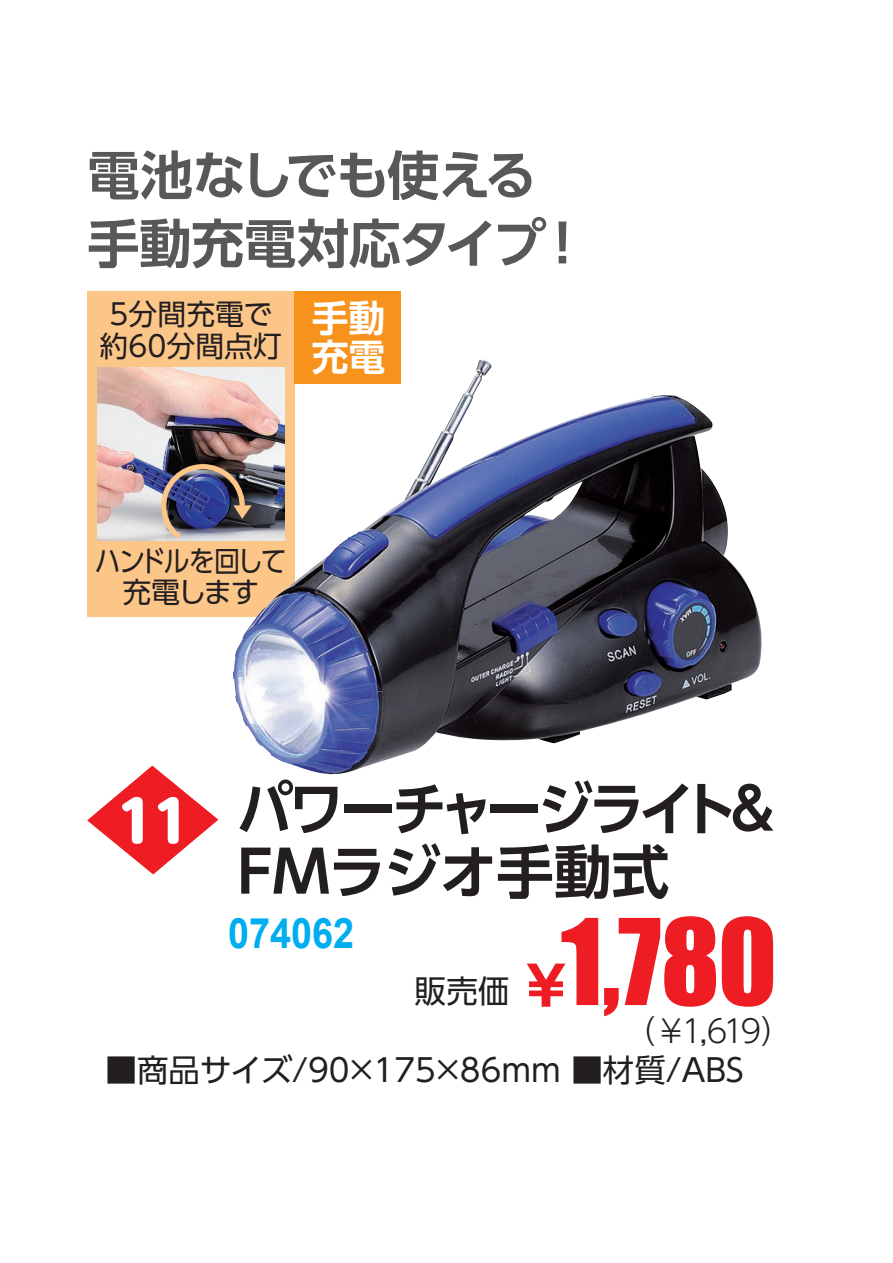
<style>
.page{position:relative;width:893px;height:1263px;background:#fff}
.page>*{position:absolute;margin:0;border:0;box-sizing:border-box;transform-origin:0 0}
.t1{font:110.25px "Impact";color:#ee1d23}
.t2{font:700 57.75px/63px "UD Shin Go Pr 6 De";letter-spacing:-.065em;color:#231f20;scale:.96 1}
.t3{font:800 55.95px "UD Shin M Go Pr 6";color:#fff;scale:1.05 1}
.t4{font:700 52.5px/68.2px "UD Shin Go Pr 6 De";letter-spacing:-.02em;color:#57585a}
.t5{font:700 42px "Arial";color:#00aeef;scale:.9 1}
.t6{font:700 36.75px/39.3px "UD Shin Go Pr 6 De";color:#fff}
.t7{font:31.5px "UD Shin Go Pr 6";color:#231f20}
.t8{font:300 31.5px "UD Shin Go Pr 6";color:#231f20}
.t9{font:28.8px/31.5px "UD Shin Go Pr 6";letter-spacing:-.01em;color:#231f20;text-align:center}
.t10{font:28.8px/31.5px "UD Shin Go Pr 6";letter-spacing:-.08em;color:#231f20;text-align:center;scale:.9 1}
.s1{font-family:"UD Shin Go Pr 6";font-size:31.5px;color:#231f20}
.s2{font-family:"UD Shin Go Pr 6";font-weight:700;font-size:53.7px}
</style>
<div class="page">
<svg style="left:87px;top:766px;width:131px;height:108px"></svg>
<div style="left:87px;top:291px;width:208px;height:325px;background:#fdc689"></div>
<div style="left:295px;top:291px;width:106px;height:93px;background:#f7931d"></div>
<img style="left:97px;top:367px;width:136px;height:173px">
<img style="left:159px;top:461px;width:74px;height:80px">
<img style="left:233px;top:360px;width:529px;height:415px">
<h3 class="t4" style="left:87px;top:140px;width:503px">電池なしでも使える手動充電対応タイプ！</h3>
<p class="t6" style="left:312px;top:297px;width:75px">手動充電</p>
<p class="t9" style="left:100px;top:298px;width:184px">5分間充電で約60分間点灯</p>
<p class="t10" style="left:95px;top:544px;width:215px">ハンドルを回して充電します</p>
<h3 class="t3" style="left:116px;top:773px;width:73px">11</h3>
<h2 class="t2" style="left:237px;top:776px;width:567px">パワーチャージライト＆<br>FMラジオ手動式</h2>
<h3 class="t5" style="left:228px;top:906px;width:142px">074062</h3>
<h1 class="t1" style="left:414px;top:876px;width:364px"><span class="s1">販売価</span><span class="s2">￥</span>1,780</h1>
<p class="t8" style="left:624px;top:1005px;width:170px">（￥1,619）</p>
<p class="t7" style="left:106px;top:1044px;width:640px">■商品サイズ/90×175×86mm ■材質/ABS</p>
</div>
